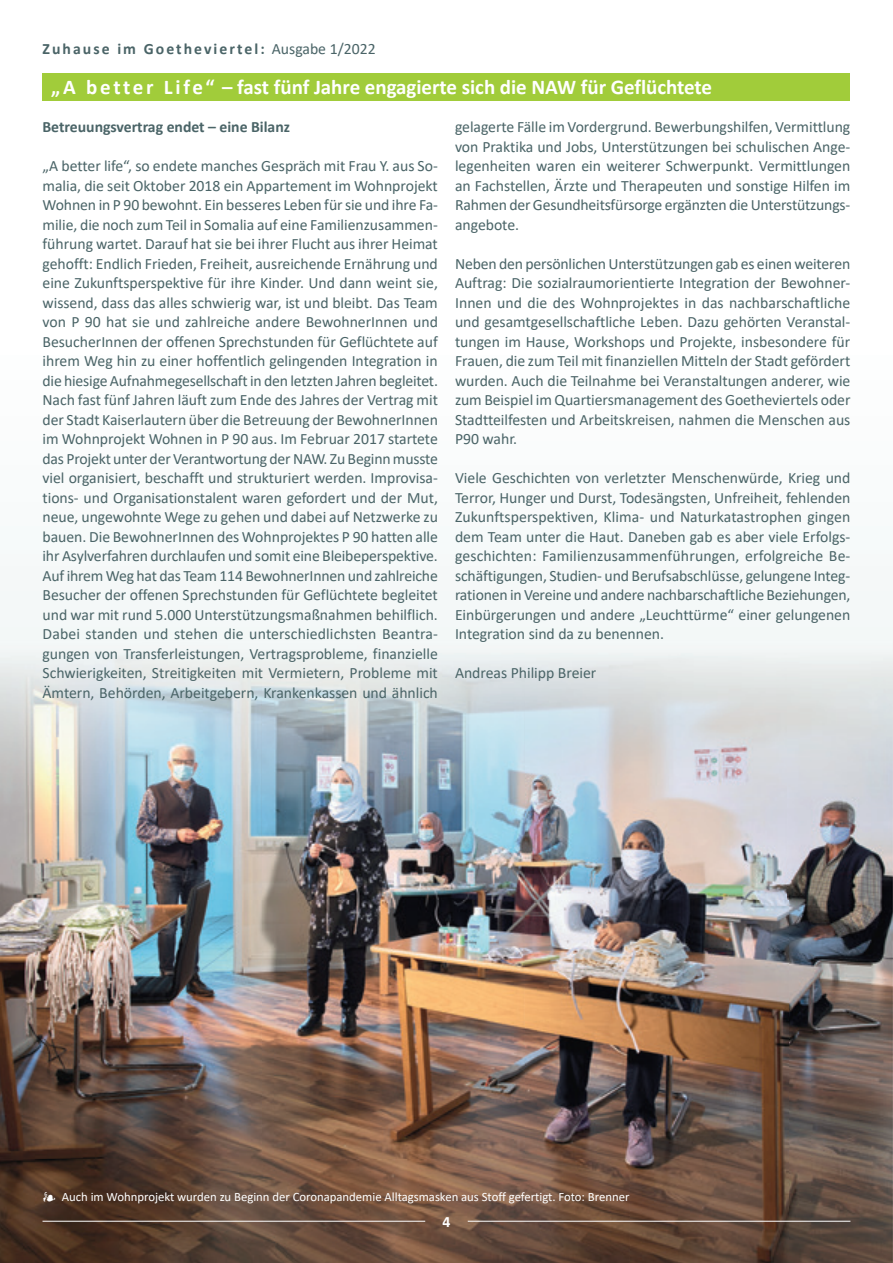
<style>
.page{position:relative;width:893px;height:1263px;background:#fff}
.page>*{position:absolute;margin:0;border:0;box-sizing:border-box;transform-origin:0 0}
.t1{font:700 21px "Calibri";color:#fff}
.t2{font:15.75px/19.5px "Calibri";color:#4a6467;text-align:justify}
.t3{font:700 15.75px "Calibri";letter-spacing:.13em;color:#4a6467}
.t4{font:700 15.75px "Calibri";color:#4a6467}
.t5{font:700 15.75px "Calibri";color:#fff}
.t6{font:12.75px "Calibri";color:#fff}
.s1{font-weight:400}
.s2{font-family:"Minion Pro"}
</style>
<div class="page">
<div style="left:0;top:298px;width:893px;height:344px;background:#f9fbfb"></div>
<img style="left:0;top:642px;width:893px;height:621px">
<hr style="left:468px;top:1221px;width:382px;height:1px;background:#fff">
<hr style="left:43px;top:1221px;width:382px;height:1px;background:#fff">
<div style="left:43px;top:74px;width:807px;height:27px;background:#a1cc3a"></div>
<p class="t3" style="left:43px;top:38px;width:335px">Zuhause im Goetheviertel: <span class="s1">Ausgabe 1/2022</span></p>
<h1 class="t1" style="left:51px;top:72px;width:663px">„A better Life“ – fast fünf Jahre engagierte sich die NAW für Geflüchtete</h1>
<p class="t4" style="left:43px;top:116px;width:249px">Betreuungsvertrag endet – eine Bilanz</p>
<p class="t2" style="left:43px;top:156px;width:397px">„A better life“, so endete manches Gespräch mit Frau Y. aus So&shy;malia, die seit Oktober 2018 ein Appartement im Wohnprojekt Wohnen in P 90 bewohnt. Ein besseres Leben für sie und ihre Fa&shy;milie, die noch zum Teil in Somalia auf eine Familienzusammen&shy;führung wartet. Darauf hat sie bei ihrer Flucht aus ihrer Heimat gehofft: Endlich Frieden, Freiheit, ausreichende Ernährung und eine Zukunftsperspektive für ihre Kinder. Und dann weint sie, wissend, dass das alles schwierig war, ist und bleibt. Das Team von P 90 hat sie und zahlreiche andere BewohnerInnen und BesucherInnen der offenen Sprechstunden für Geflüchtete auf ihrem Weg hin zu einer hoffentlich gelingenden Integration in die hiesige Aufnahmegesellschaft in den letzten Jahren begleitet.<br>Nach fast fünf Jahren läuft zum Ende des Jahres der Vertrag mit der Stadt Kaiserlautern über die Betreuung der BewohnerInnen im Wohnprojekt Wohnen in P 90 aus. Im Februar 2017 startete das Projekt unter der Verantwortung der NAW. Zu Beginn musste viel organisiert, beschafft und strukturiert werden. Improvisa&shy;tions- und Organisationstalent waren gefordert und der Mut, neue, ungewohnte Wege zu gehen und dabei auf Netzwerke zu bauen. Die BewohnerInnen des Wohnprojektes P 90 hatten alle ihr Asylverfahren durchlaufen und somit eine Bleibeperspektive.<br>Auf ihrem Weg hat das Team 114 BewohnerInnen und zahlreiche Besucher der offenen Sprechstunden für Geflüchtete begleitet und war mit rund 5.000 Unterstützungsmaßnahmen behilflich.<br>Dabei standen und stehen die unterschiedlichsten Beantra&shy;gungen von Transferleistungen, Vertragsprobleme, finanzielle Schwierigkeiten, Streitigkeiten mit Vermietern, Probleme mit Ämtern, Behörden, Arbeitgebern, Krankenkassen und ähnlich</p>
<p class="t2" style="left:455px;top:117px;width:397px">gelagerte Fälle im Vordergrund. Bewerbungshilfen, Vermittlung von Praktika und Jobs, Unterstützungen bei schulischen Ange&shy;legenheiten waren ein weiterer Schwerpunkt. Vermittlungen an Fachstellen, Ärzte und Therapeuten und sonstige Hilfen im Rahmen der Gesundheitsfürsorge ergänzten die Unterstützungs&shy;angebote.</p>
<p class="t2" style="left:455px;top:253px;width:397px">Neben den persönlichen Unterstützungen gab es einen weiteren Auftrag: Die sozialraumorientierte Integration der Bewohner-Innen und die des Wohnprojektes in das nachbarschaftliche und gesamtgesellschaftliche Leben. Dazu gehörten Veranstal&shy;tungen im Hause, Workshops und Projekte, insbesondere für Frauen, die zum Teil mit finanziellen Mitteln der Stadt gefördert wurden. Auch die Teilnahme bei Veranstaltungen anderer, wie zum Beispiel im Quartiersmanagement des Goetheviertels oder Stadtteilfesten und Arbeitskreisen, nahmen die Menschen aus P90 wahr.</p>
<p class="t2" style="left:455px;top:468px;width:397px">Viele Geschichten von verletzter Menschenwürde, Krieg und Terror, Hunger und Durst, Todesängsten, Unfreiheit, fehlenden Zukunftsperspektiven, Klima- und Naturkatastrophen gingen dem Team unter die Haut. Daneben gab es aber viele Erfolgs&shy;geschichten: Familienzusammenführungen, erfolgreiche Be&shy;schäftigungen, Studien- und Berufsabschlüsse, gelungene Integ&shy;rationen in Vereine und andere nachbarschaftliche Beziehungen, Einbürgerungen und andere „Leuchttürme“ einer gelungenen Integration sind da zu benennen.</p>
<p class="t2" style="left:455px;top:663px;width:143px">Andreas Philipp Breier</p>
<p class="t6" style="left:43px;top:1188px;width:588px"><span class="s2">❧</span> Auch im Wohnprojekt wurden zu Beginn der Coronapandemie Alltagsmasken aus Stoff gefertigt. Foto: Brenner</p>
<p class="t5" style="left:442px;top:1210px;width:9px">4</p>
</div>
